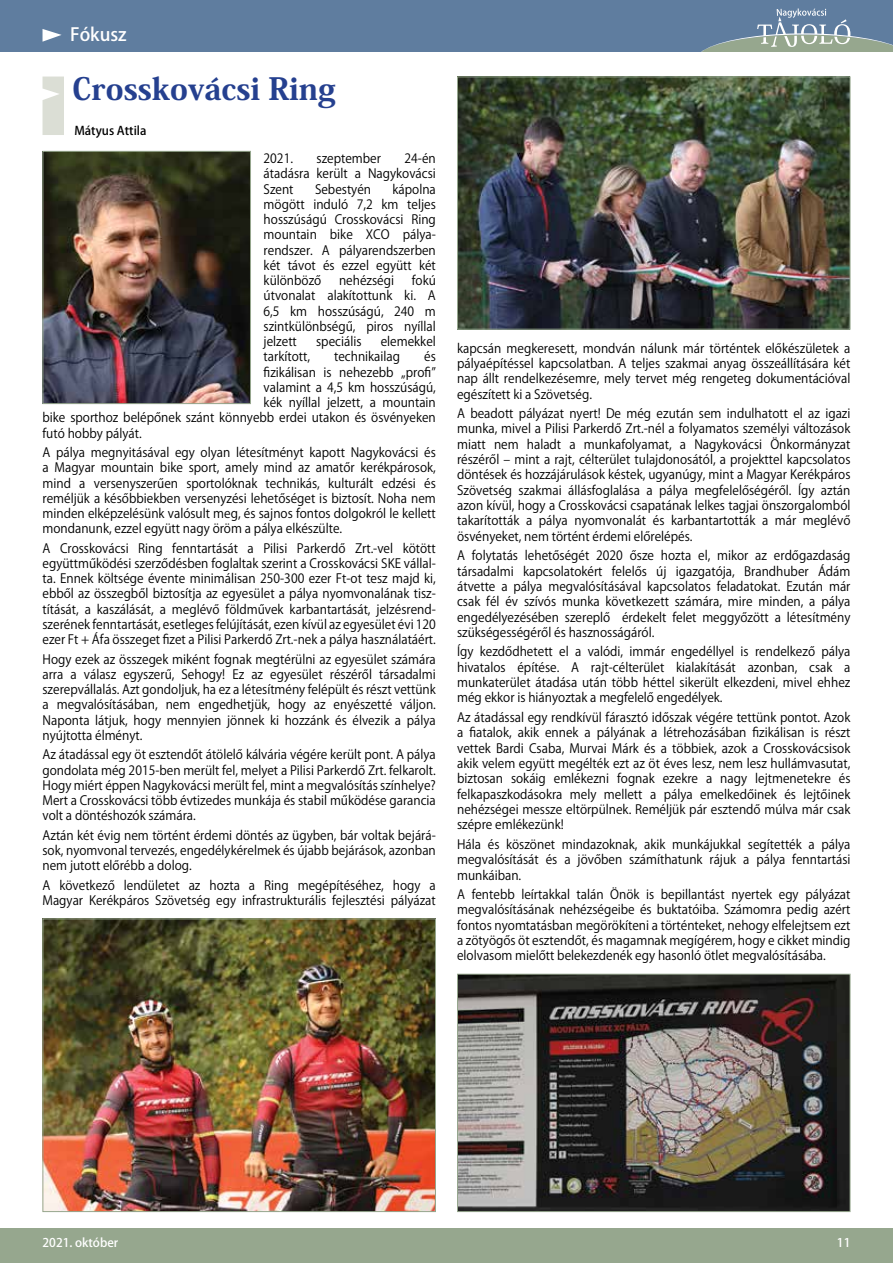
<style>
.page{position:relative;width:893px;height:1263px;background:#fff}
.page>*{position:absolute;margin:0;border:0;box-sizing:border-box;transform-origin:0 0}
.t1{font:800 30.3px "Koz Min Pr 6 N";color:#25408f}
.t2{font:500 18px "Koz Go Pr 6 N";color:#fff}
.t3{font:12.75px/15.3px "Koz Go Pr 6 N";color:#000;text-align:justify;scale:.95 1}
.t4{font:500 12px "Koz Go Pr 6 N";color:#fff}
.t5{font:500 12px "Koz Go Pr 6 N";color:#000}
</style>
<div class="page">
<div style="left:0;top:1229px;width:893px;height:34px;background:#96a78e"></div>
<div style="left:0;top:0;width:893px;height:51px;background:#5f7d9f"></div>
<svg style="left:43px;top:29px;width:19px;height:13px"></svg>
<svg style="left:702px;top:9px;width:191px;height:42px"></svg>
<svg style="left:43px;top:77px;width:21px;height:58px"></svg>
<img style="left:459px;top:976px;width:389px;height:234px">
<div style="left:457px;top:974px;width:393px;height:238px;border:1px solid #96a78e"></div>
<img style="left:459px;top:79px;width:389px;height:249px">
<div style="left:457px;top:77px;width:393px;height:253px;border:1px solid #96a78e"></div>
<img style="left:45px;top:153px;width:204px;height:249px">
<div style="left:43px;top:151px;width:208px;height:253px;border:1px solid #96a78e"></div>
<img style="left:45px;top:920px;width:389px;height:290px">
<div style="left:43px;top:918px;width:393px;height:294px;border:1px solid #96a78e"></div>
<h2 class="t2" style="left:70px;top:25px;width:58px">Fókusz</h2>
<h1 class="t1" style="left:73px;top:72px;width:265px">Crosskovácsi Ring</h1>
<p class="t5" style="left:74px;top:124px;width:74px">Mátyus Attila</p>
<p class="t3" style="left:264px;top:151px;width:32px">2021.</p>
<p class="t3" style="left:317px;top:151px;width:69px">szeptember</p>
<p class="t3" style="left:264px;top:151px;width:183px;text-indent:141px">24-én átadásra került a Nagykovácsi Szent</p>
<p class="t3" style="left:264px;top:182px;width:183px;text-indent:129px">kápolna mögött induló 7,2 km teljes hosszúságú Crosskovácsi Ring mountain bike XCO pálya&shy;rendszer. A pályarendszerben két távot és ezzel együtt két különböző</p>
<p class="t3" style="left:315px;top:182px;width:61px">Sebestyén</p>
<p class="t3" style="left:264px;top:273px;width:183px;text-indent:148px">fokú útvonalat alakítottunk ki. A 6,5 km hosszúságú, 240 m szintkülönbségű, piros nyíllal jelzett</p>
<p class="t3" style="left:339px;top:273px;width:59px">nehézségi</p>
<p class="t3" style="left:316px;top:334px;width:49px">speciális</p>
<p class="t3" style="left:381px;top:334px;width:59px">elemekkel</p>
<p class="t3" style="left:264px;top:349px;width:50px">tarkított,</p>
<p class="t3" style="left:334px;top:349px;width:71px">technikailag</p>
<p class="t3" style="left:424px;top:349px;width:14px">és</p>
<p class="t3" style="left:264px;top:365px;width:183px">fizikálisan is nehezebb „profi”</p>
<p class="t3" style="left:264px;top:380px;width:183px">valamint a 4,5 km hosszúságú,</p>
<p class="t3" style="left:264px;top:395px;width:183px">kék nyíllal jelzett, a mountain</p>
<p class="t3" style="left:43px;top:410px;width:416px">bike sporthoz belépőnek szánt könnyebb erdei utakon és ösvényeken</p>
<p class="t3" style="left:43px;top:425px;width:106px">futó hobby pályát.</p>
<p class="t3" style="left:43px;top:445px;width:416px">A pálya megnyitásával egy olyan létesítményt kapott Nagykovácsi és a Magyar mountain bike sport, amely mind az amatőr kerékpárosok, mind a versenyszerűen sportolóknak technikás, kulturált edzési és reméljük a későbbiekben versenyzési lehetőséget is biztosít. Noha nem minden elképzelésünk valósult meg, és sajnos fontos dolgokról le kellett mondanunk, ezzel együtt nagy öröm a pálya elkészülte.</p>
<p class="t3" style="left:43px;top:541px;width:416px">A Crosskovácsi Ring fenntartását a Pilisi Parkerdő Zrt.-vel kötött együttműködési szerződésben foglaltak szerint a Crosskovácsi SKE vállal&shy;ta. Ennek költsége évente minimálisan 250-300 ezer Ft-ot tesz majd ki, ebből az összegből biztosítja az egyesület a pálya nyomvonalának tisz&shy;títását, a kaszálását, a meglévő földművek karbantartását, jelzésrend&shy;szerének fenntartását, esetleges felújítását, ezen kívül az egyesület évi 120 ezer Ft + Áfa összeget fizet a Pilisi Parkerdő Zrt.-nek a pálya használatáért.</p>
<p class="t3" style="left:43px;top:652px;width:416px">Hogy ezek az összegek miként fognak megtérülni az egyesület számára arra a válasz egyszerű, Sehogy! Ez az egyesület részéről társadalmi szerepvállalás. Azt gondoljuk, ha ez a létesítmény felépült és részt vettünk a megvalósításában, nem engedhetjük, hogy az enyészetté váljon.<br>Naponta látjuk, hogy mennyien jönnek ki hozzánk és élvezik a pálya nyújtotta élményt.</p>
<p class="t3" style="left:43px;top:747px;width:416px">Az átadással egy öt esztendőt átölelő kálvária végére került pont. A pálya gondolata még 2015-ben merült fel, melyet a Pilisi Parkerdő Zrt. felkarolt.<br>Hogy miért éppen Nagykovácsi merült fel, mint a megvalósítás színhelye?<br>Mert a Crosskovácsi több évtizedes munkája és stabil működése garancia volt a döntéshozók számára.</p>
<p class="t3" style="left:43px;top:828px;width:416px">Aztán két évig nem történt érdemi döntés az ügyben, bár voltak bejárá&shy;sok, nyomvonal tervezés, engedélykérelmek és újabb bejárások, azonban nem jutott előrébb a dolog.</p>
<p class="t3" style="left:43px;top:878px;width:416px">A következő lendületet az hozta a Ring megépítéséhez, hogy a<br>Magyar Kerékpáros Szövetség egy infrastrukturális fejlesztési pályázat</p>
<p class="t3" style="left:457px;top:340px;width:416px">kapcsán megkeresett, mondván nálunk már történtek előkészületek a pályaépítéssel kapcsolatban. A teljes szakmai anyag összeállítására két nap állt rendelkezésemre, mely tervet még rengeteg dokumentációval egészített ki a Szövetség.</p>
<p class="t3" style="left:457px;top:406px;width:416px">A beadott pályázat nyert! De még ezután sem indulhatott el az igazi munka, mivel a Pilisi Parkerdő Zrt.-nél a folyamatos személyi változások miatt nem haladt a munkafolyamat, a Nagykovácsi Önkormányzat részéről – mint a rajt, célterület tulajdonosától, a projekttel kapcsolatos döntések és hozzájárulások késtek, ugyanúgy, mint a Magyar Kerékpáros Szövetség szakmai állásfoglalása a pálya megfelelőségéről. Így aztán azon kívül, hogy a Crosskovácsi csapatának lelkes tagjai önszorgalomból takarították a pálya nyomvonalát és karbantartották a már meglévő ösvényeket, nem történt érdemi előrelépés.</p>
<p class="t3" style="left:457px;top:548px;width:416px">A folytatás lehetőségét 2020 ősze hozta el, mikor az erdőgazdaság társadalmi kapcsolatokért felelős új igazgatója, Brandhuber Ádám átvette a pálya megvalósításával kapcsolatos feladatokat. Ezután már csak fél év szívós munka következett számára, mire minden, a pálya engedélyezésében szereplő érdekelt felet meggyőzött a létesítmény szükségességéről és hasznosságáról.</p>
<p class="t3" style="left:457px;top:644px;width:416px">Így kezdődhetett el a valódi, immár engedéllyel is rendelkező pálya hivatalos építése. A rajt-célterület kialakítását azonban, csak a munkaterület átadása után több héttel sikerült elkezdeni, mivel ehhez még ekkor is hiányoztak a megfelelő engedélyek.</p>
<p class="t3" style="left:457px;top:710px;width:416px">Az átadással egy rendkívül fárasztó időszak végére tettünk pontot. Azok a fiatalok, akik ennek a pályának a létrehozásában fizikálisan is részt vettek Bardi Csaba, Murvai Márk és a többiek, azok a Crosskovácsisok akik velem együtt megélték ezt az öt éves lesz, nem lesz hullámvasutat, biztosan sokáig emlékezni fognak ezekre a nagy lejtmenetekre és felkapaszkodásokra mely mellett a pálya emelkedőinek és lejtőinek nehézségei messze eltörpülnek. Reméljük pár esztendő múlva már csak szépre emlékezünk!</p>
<p class="t3" style="left:457px;top:837px;width:416px">Hála és köszönet mindazoknak, akik munkájukkal segítették a pálya megvalósítását és a jövőben számíthatunk rájuk a pálya fenntartási munkáiban.</p>
<p class="t3" style="left:457px;top:887px;width:416px">A fentebb leírtakkal talán Önök is bepillantást nyertek egy pályázat megvalósításának nehézségeibe és buktatóiba. Számomra pedig azért fontos nyomtatásban megörökíteni a történteket, nehogy elfelejtsem ezt a zötyögős öt esztendőt, és magamnak megígérem, hogy e cikket mindig elolvasom mielőtt belekezdenék egy hasonló ötlet megvalósításába.</p>
<p class="t4" style="left:43px;top:1236px;width:77px">2021. október</p>
<p class="t4" style="left:837px;top:1236px;width:15px">11</p>
</div>
